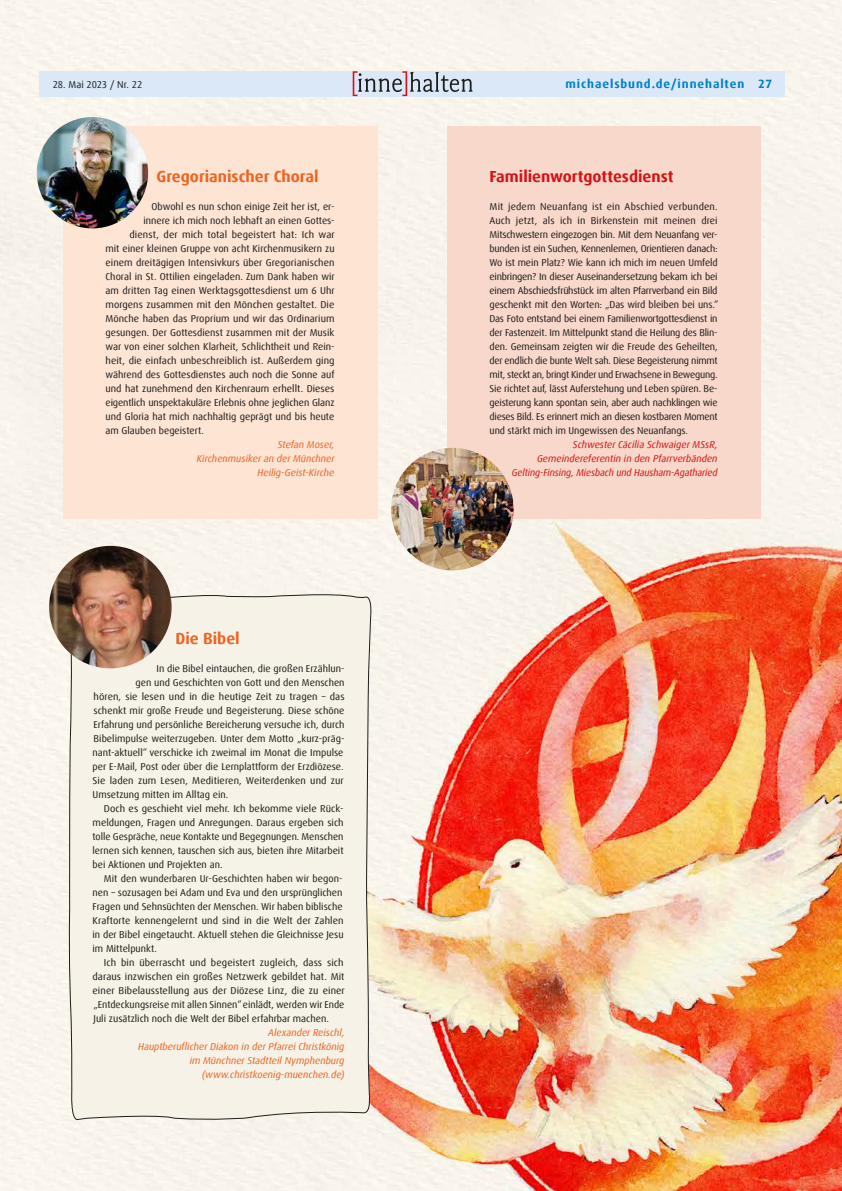
<style>
.page{position:relative;width:842px;height:1191px;background:#fff}
.page>*{position:absolute;margin:0;border:0;box-sizing:border-box;transform-origin:0 0}
.t1{font:700 16px "Dax Offc Pro";color:#ec6423}
.t2{font:700 16px "Dax Offc Pro";color:#d51317}
.t3{font:700 12px "Dax Offc Pro";letter-spacing:.075em;color:#0081c9}
.t4{font:10px/14px "Dax Offc Pro";color:#1d1d1b;text-align:justify}
.t5{font:italic 10px/14px "Dax Offc Pro";color:#ec6423;text-align:right}
.t6{font:italic 10px/14px "Dax Offc Pro";letter-spacing:-.005em;color:#d51317;text-align:right}
</style>
<div class="page">
<img style="left:0;top:0;width:842px;height:1191px">
<div style="left:68px;top:592px;width:304px;height:547px;background:#f6f2e7"></div>
<div style="left:63px;top:126px;width:314px;height:392px;background:#fde4d3"></div>
<img style="left:37px;top:117px;width:111px;height:111px;border-radius:56px">
<div style="left:447px;top:126px;width:313px;height:392px;background:#f8d8ca"></div>
<img style="left:391px;top:448px;width:123px;height:122px;border-radius:61px">
<img style="left:49px;top:546px;width:123px;height:122px;border-radius:61px">
<div style="left:40px;top:71px;width:745px;height:25px;background:#dae8f8"></div>
<svg style="left:353px;top:71px;width:120px;height:25px"></svg>
<p class="t4" style="left:53px;top:77px;width:91px">28. Mai 2023 / Nr. 22</p>
<p class="t3" style="left:566px;top:76px;width:208px">michaelsbund.de/innehalten 27</p>
<h1 class="t1" style="left:157px;top:166px;width:164px">Gregorianischer Choral</h1>
<p class="t4" style="left:152px;top:199px;width:185px">Obwohl es nun schon einige Zeit her ist, er-</p>
<p class="t4" style="left:144px;top:213px;width:193px">innere ich mich noch lebhaft an einen Gottes-</p>
<p class="t4" style="left:130px;top:227px;width:207px">dienst, der mich total begeistert hat: Ich war</p>
<p class="t4" style="left:106px;top:241px;width:231px">mit einer kleinen Gruppe von acht Kirchenmusikern zu</p>
<p class="t4" style="left:106px;top:255px;width:230px">einem dreitägigen Intensivkurs über Gregorianischen</p>
<p class="t4" style="left:106px;top:269px;width:231px">Choral in St. Ottilien eingeladen. Zum Dank haben wir</p>
<p class="t4" style="left:106px;top:283px;width:231px">am dritten Tag einen Werktagsgottesdienst um 6 Uhr</p>
<p class="t4" style="left:106px;top:297px;width:230px">morgens zusammen mit den Mönchen gestaltet. Die</p>
<p class="t4" style="left:106px;top:311px;width:230px">Mönche haben das Proprium und wir das Ordinarium</p>
<p class="t4" style="left:106px;top:325px;width:230px">gesungen. Der Gottesdienst zusammen mit der Musik</p>
<p class="t4" style="left:106px;top:339px;width:230px">war von einer solchen Klarheit, Schlichtheit und Rein-</p>
<p class="t4" style="left:106px;top:353px;width:231px">heit, die einfach unbeschreiblich ist. Außerdem ging</p>
<p class="t4" style="left:106px;top:367px;width:230px">während des Gottesdienstes auch noch die Sonne auf</p>
<p class="t4" style="left:106px;top:381px;width:230px">und hat zunehmend den Kirchenraum erhellt. Dieses</p>
<p class="t4" style="left:106px;top:395px;width:231px">eigentlich unspektakuläre Erlebnis ohne jeglichen Glanz</p>
<p class="t4" style="left:106px;top:409px;width:230px">und Gloria hat mich nachhaltig geprägt und bis heute</p>
<p class="t4" style="left:106px;top:423px;width:100px">am Glauben begeistert.</p>
<p class="t5" style="left:197px;top:437px;width:139px">Stefan Moser,<br>Kirchenmusiker an der Münchner<br>Heilig-Geist-Kirche</p>
<h1 class="t1" style="left:176px;top:628px;width:66px">Die Bibel</h1>
<p class="t4" style="left:157px;top:661px;width:190px">In die Bibel eintauchen, die großen Erzählun-</p>
<p class="t4" style="left:136px;top:675px;width:211px">gen und Geschichten von Gott und den Menschen</p>
<p class="t4" style="left:94px;top:689px;width:253px">hören, sie lesen und in die heutige Zeit zu tragen – das</p>
<p class="t4" style="left:94px;top:703px;width:252px">schenkt mir große Freude und Begeisterung. Diese schöne</p>
<p class="t4" style="left:94px;top:717px;width:252px">Erfahrung und persönliche Bereicherung versuche ich, durch</p>
<p class="t4" style="left:94px;top:731px;width:253px">Bibelimpulse weiterzugeben. Unter dem Motto „kurz-präg-</p>
<p class="t4" style="left:93px;top:745px;width:252px">nant-aktuell“ verschicke ich zweimal im Monat die Impulse</p>
<p class="t4" style="left:93px;top:759px;width:253px">per E-Mail, Post oder über die Lernplattform der Erzdiözese.</p>
<p class="t4" style="left:93px;top:773px;width:253px">Sie laden zum Lesen, Meditieren, Weiterdenken und zur</p>
<p class="t4" style="left:93px;top:787px;width:137px">Umsetzung mitten im Alltag ein.</p>
<p class="t4" style="left:104px;top:801px;width:241px">Doch es geschieht viel mehr. Ich bekomme viele Rück-</p>
<p class="t4" style="left:93px;top:815px;width:253px">meldungen, Fragen und Anregungen. Daraus ergeben sich</p>
<p class="t4" style="left:93px;top:829px;width:252px">tolle Gespräche, neue Kontakte und Begegnungen. Menschen</p>
<p class="t4" style="left:93px;top:843px;width:253px">lernen sich kennen, tauschen sich aus, bieten ihre Mitarbeit</p>
<p class="t4" style="left:93px;top:857px;width:131px">bei Aktionen und Projekten an.</p>
<p class="t4" style="left:104px;top:871px;width:240px">Mit den wunderbaren Ur-Geschichten haben wir begon-</p>
<p class="t4" style="left:93px;top:885px;width:251px">nen – sozusagen bei Adam und Eva und den ursprünglichen</p>
<p class="t4" style="left:93px;top:899px;width:252px">Fragen und Sehnsüchten der Menschen. Wir haben biblische</p>
<p class="t4" style="left:93px;top:913px;width:253px">Kraftorte kennengelernt und sind in die Welt der Zahlen</p>
<p class="t4" style="left:93px;top:927px;width:252px">in der Bibel eingetaucht. Aktuell stehen die Gleichnisse Jesu</p>
<p class="t4" style="left:93px;top:941px;width:66px">im Mittelpunkt.</p>
<p class="t4" style="left:104px;top:955px;width:241px">Ich bin überrascht und begeistert zugleich, dass sich</p>
<p class="t4" style="left:93px;top:969px;width:253px">daraus inzwischen ein großes Netzwerk gebildet hat. Mit</p>
<p class="t4" style="left:93px;top:983px;width:254px">einer Bibelausstellung aus der Diözese Linz, die zu einer</p>
<p class="t4" style="left:94px;top:997px;width:252px">„Entdeckungsreise mit allen Sinnen“ einlädt, werden wir Ende</p>
<p class="t4" style="left:94px;top:1011px;width:237px">Juli zusätzlich noch die Welt der Bibel erfahrbar machen.</p>
<p class="t5" style="left:138px;top:1025px;width:208px">Alexander Reischl,<br>Hauptberuflicher Diakon in der Pfarrei Christkönig im Münchner Stadtteil Nymphenburg (www.christkoenig-muenchen.de)</p>
<h1 class="t2" style="left:490px;top:166px;width:185px">Familienwortgottesdienst</h1>
<p class="t4" style="left:490px;top:199px;width:230px">Mit jedem Neuanfang ist ein Abschied verbunden.<br>Auch jetzt, als ich in Birkenstein mit meinen drei Mitschwestern eingezogen bin. Mit dem Neuanfang ver&shy;bunden ist ein Suchen, Kennenlernen, Orientieren danach:<br>Wo ist mein Platz? Wie kann ich mich im neuen Umfeld einbringen? In dieser Auseinandersetzung bekam ich bei einem Abschiedsfrühstück im alten Pfarrverband ein Bild geschenkt mit den Worten: „Das wird bleiben bei uns.“ Das Foto entstand bei einem Familienwortgottesdienst in der Fastenzeit. Im Mittelpunkt stand die Heilung des Blin&shy;den. Gemeinsam zeigten wir die Freude des Geheilten, der endlich die bunte Welt sah. Diese Begeisterung nimmt mit, steckt an, bringt Kinder und Erwachsene in Bewegung.<br>Sie richtet auf, lässt Auferstehung und Leben spüren. Be&shy;geisterung kann spontan sein, aber auch nachklingen wie dieses Bild. Es erinnert mich an diesen kostbaren Moment und stärkt mich im Ungewissen des Neuanfangs.</p>
<p class="t6" style="left:512px;top:437px;width:207px">Schwester Cäcilia Schwaiger MSsR,<br>Gemeindereferentin in den Pfarrverbänden<br>Gelting-Finsing, Miesbach und Hausham-Agatharied</p>
</div>
